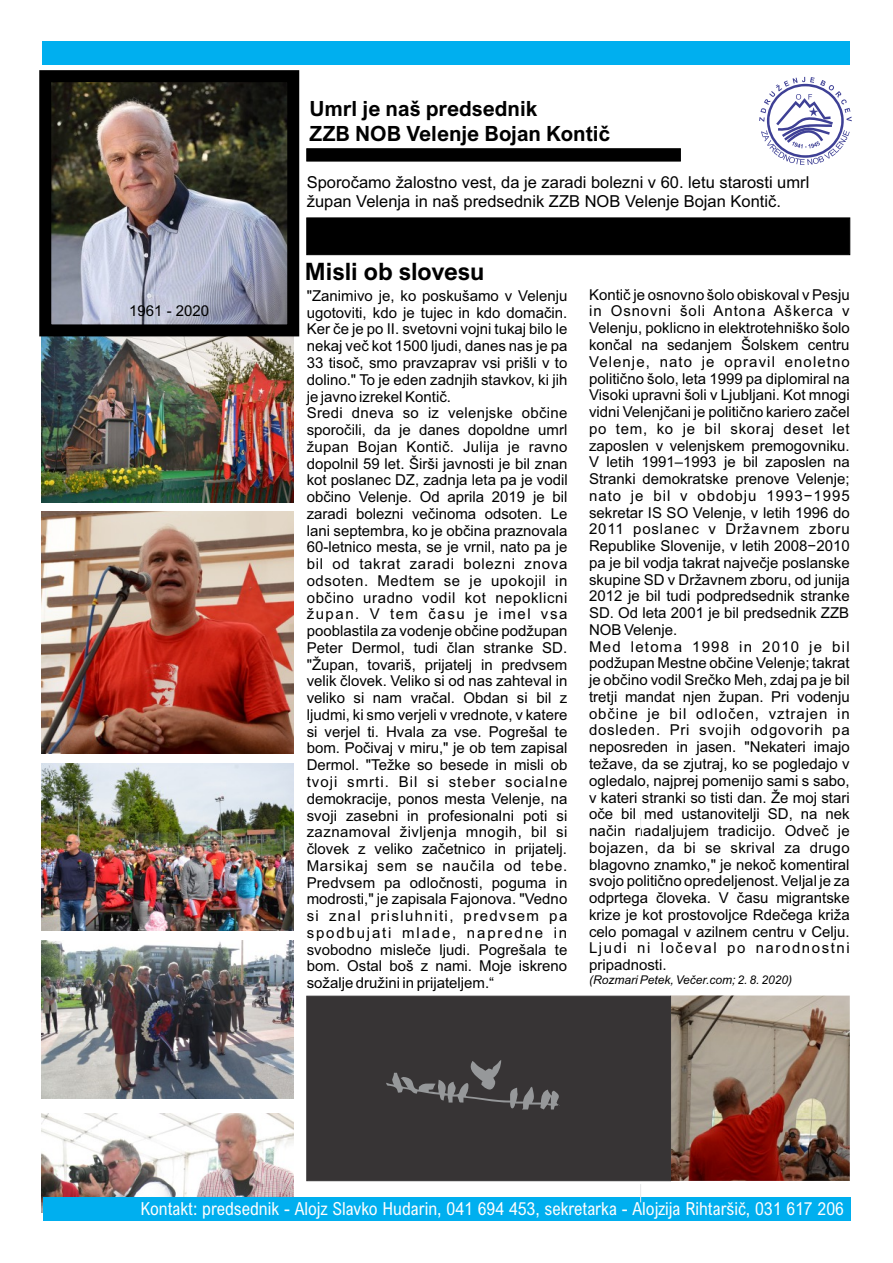
<style>
.page{position:relative;width:893px;height:1263px;background:#fff}
.page>*{position:absolute;margin:0;border:0;box-sizing:border-box;transform-origin:0 0}
.t1{font:700 24px "Arial Nova";color:#000}
.t2{font:700 21px/25.3px "Arial Nova";color:#000}
.t3{font:18px "Arial Nova Cond";color:#fefefe}
.t4{font:16.5px/18.5px "Arial";color:#000}
.t5{font:15px/16.8px "Arial";color:#000}
.t6{font:italic 12px "Arial";color:#000}
</style>
<div class="page">
<img style="left:39px;top:41px;width:813px;height:1180px">
<div style="left:39px;top:70px;width:260px;height:266px;border:12px solid #000"></div>
<h2 class="t2" style="left:309px;top:98px;width:302px">Umrl je naš predsednik<br>ZZB NOB Velenje Bojan Kontič</h2>
<p class="t4" style="left:307px;top:175px;width:504px">Sporočamo žalostno vest, da je zaradi bolezni v 60. letu starosti umrl župan Velenja in naš predsednik ZZB NOB Velenje Bojan Kontič.</p>
<p class="t5" style="left:129px;top:303px;width:82px">1961 - 2020</p>
<h1 class="t1" style="left:305px;top:263px;width:181px">Misli ob slovesu</h1>
<p class="t5" style="left:307px;top:289px;width:263px">"Zanimivo je, ko poskušamo v Velenju ugotoviti, kdo je tujec in kdo domačin.<br>Ker če je po II. svetovni vojni tukaj bilo le nekaj več kot 1500 ljudi, danes nas je pa 33 tisoč, smo pravzaprav vsi prišli v to dolino." To je eden zadnjih stavkov, ki jih je javno izrekel Kontič.<br>Sredi dneva so iz velenjske občine sporočili, da je danes dopoldne umrl župan Bojan Kontič. Julija je ravno dopolnil 59 let. Širši javnosti je bil znan kot poslanec DZ, zadnja leta pa je vodil občino Velenje. Od aprila 2019 je bil zaradi bolezni večinoma odsoten. Le lani septembra, ko je občina praznovala 60-letnico mesta, se je vrnil, nato pa je bil od takrat zaradi bolezni znova odsoten. Medtem se je upokojil in občino uradno vodil kot nepoklicni župan. V tem času je imel vsa pooblastila za vodenje občine podžupan Peter Dermol, tudi član stranke SD. "Župan, tovariš, prijatelj in predvsem velik človek. Veliko si od nas zahteval in veliko si nam vračal. Obdan si bil z ljudmi, ki smo verjeli v vrednote, v katere si verjel ti. Hvala za vse. Pogrešal te bom. Počivaj v miru," je ob tem zapisal Dermol. "Težke so besede in misli ob tvoji smrti. Bil si steber socialne demokracije, ponos mesta Velenje, na svoji zasebni in profesionalni poti si zaznamoval življenja mnogih, bil si človek z veliko začetnico in prijatelj.<br>Marsikaj sem se naučila od tebe.<br>Predvsem pa odločnosti, poguma in modrosti," je zapisala Fajonova. "Vedno si znal prisluhniti, predvsem pa spodbujati mlade, napredne in svobodno misleče ljudi. Pogrešala te bom. Ostal boš z nami. Moje iskreno sožalje družini in prijateljem.“</p>
<p class="t5" style="left:589px;top:287px;width:262px">Kontič je osnovno šolo obiskoval v Pesju in Osnovni šoli Antona Aškerca v Velenju, poklicno in elektrotehniško šolo končal na sedanjem Šolskem centru Velenje, nato je opravil enoletno politično šolo, leta 1999 pa diplomiral na Visoki upravni šoli v Ljubljani. Kot mnogi vidni Velenjčani je politično kariero začel po tem, ko je bil skoraj deset let zaposlen v velenjskem premogovniku.<br>V letih 1991–1993 je bil zaposlen na Stranki demokratske prenove Velenje; nato je bil v obdobju 1993−1995 sekretar IS SO Velenje, v letih 1996 do 2011 poslanec v Državnem zboru Republike Slovenije, v letih 2008−2010 pa je bil vodja takrat največje poslanske skupine SD v Državnem zboru, od junija 2012 je bil tudi podpredsednik stranke SD. Od leta 2001 je bil predsednik ZZB NOB Velenje.<br>Med letoma 1998 in 2010 je bil podžupan Mestne občine Velenje; takrat je občino vodil Srečko Meh, zdaj pa je bil tretji mandat njen župan. Pri vodenju občine je bil odločen, vztrajen in dosleden. Pri svojih odgovorih pa neposreden in jasen. "Nekateri imajo težave, da se zjutraj, ko se pogledajo v ogledalo, najprej pomenijo sami s sabo, v kateri stranki so tisti dan. Že moj stari oče bil med ustanovitelji SD, na nek način nadaljujem tradicijo. Odveč je bojazen, da bi se skrival za drugo blagovno znamko," je nekoč komentiral svojo politično opredeljenost. Veljal je za odprtega človeka. V času migrantske krize je kot prostovoljce Rdečega križa celo pomagal v azilnem centru v Celju.<br>Ljudi ni ločeval po narodnostni pripadnosti.</p>
<p class="t6" style="left:589px;top:975px;width:205px">(Rozmari Petek, Večer.com; 2. 8. 2020)</p>
<p class="t3" style="left:140px;top:1202px;width:705px">Kontakt: predsednik - Alojz Slavko Hudarin, 041 694 453, sekretarka - Alojzija Rihtaršič, 031 617 206</p>
</div>
